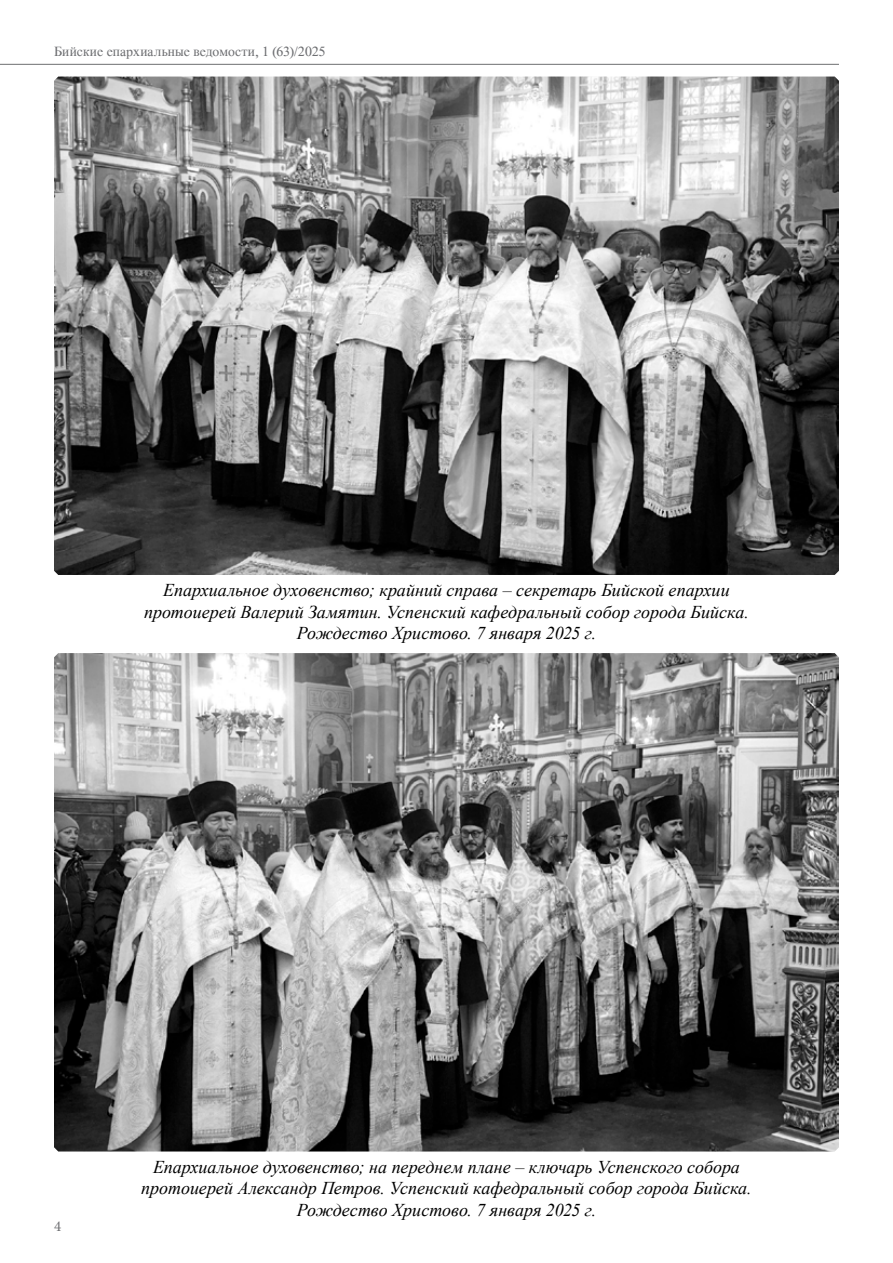
<style>
.page{position:relative;width:893px;height:1263px;background:#fff}
.page>*{position:absolute;margin:0;border:0;box-sizing:border-box;transform-origin:0 0}
.t1{font:italic 18px/21.6px "Times New Roman";color:#000;text-align:center}
.t2{font:15px "Minion Pro";color:#6d6e71}
.t3{font:13.5px "Time";letter-spacing:.005em;color:#6d6e71}
</style>
<div class="page">
<hr style="left:0;top:64px;width:839px;height:1px;background:#6d6e71">
<img style="left:54px;top:77px;width:785px;height:498px">
<img style="left:54px;top:653px;width:785px;height:498px">
<p class="t3" style="left:54px;top:44px;width:273px">Бийские епархиальные ведомости, 1 (63)/2025</p>
<p class="t1" style="left:144px;top:579px;width:606px">Епархиальное духовенство; крайний справа ‒ секретарь Бийской епархии протоиерей Валерий Замятин. Успенский кафедральный собор города Бийска.<br>Рождество Христово. 7 января 2025 г.</p>
<p class="t2" style="left:54px;top:1216px;width:9px">4</p>
<p class="t1" style="left:141px;top:1155px;width:612px">Епархиальное духовенство; на переднем плане ‒ ключарь Успенского собора протоиерей Александр Петров. Успенский кафедральный собор города Бийска.<br>Рождество Христово. 7 января 2025 г.</p>
</div>
